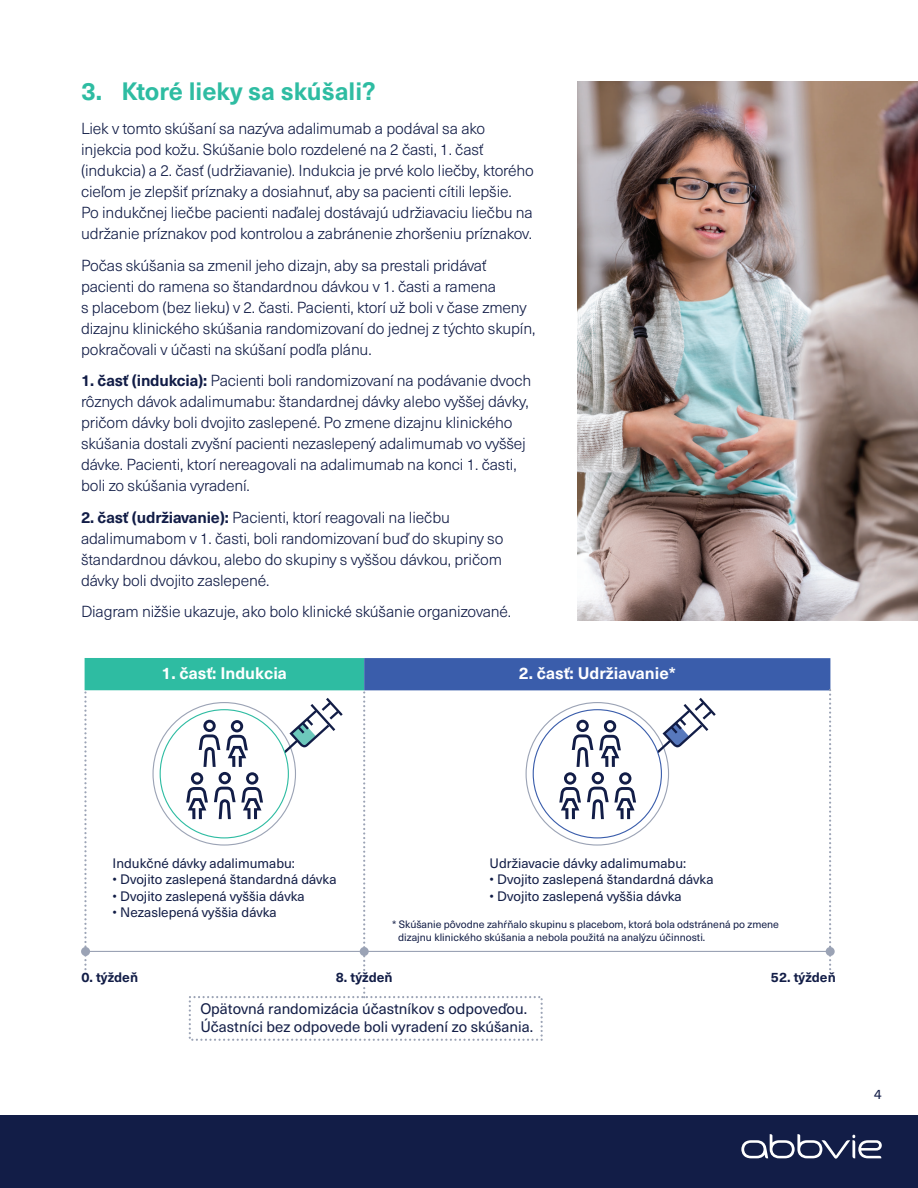
<style>
.page{position:relative;width:918px;height:1188px;background:#fff}
.page>*{position:absolute;margin:0;border:0;box-sizing:border-box;transform-origin:0 0}
.t1{font:700 24.75px "Neue Haas Unica Pro";color:#2ebca2}
.t2{font:700 16.5px "Neue Haas Unica Pro";color:#fff}
.t3{font:300 15.75px/21px "Neue Haas Unica Pro";letter-spacing:-.01em;color:#121d47}
.t4{font:15px/18px "Neue Haas Unica Pro";color:#121d46}
.t5{font:13.5px "Neue Haas Unica Pro";color:#121d46}
.t6{font:700 13.5px "Neue Haas Unica Pro";color:#121d47}
.t7{font:13.5px "Neue Haas Unica Pro";color:#121d47}
.t8{font:10.5px/12.6px "Neue Haas Unica Pro";color:#121d46}
.s1{font-weight:700}
</style>
<div class="page">
<img style="left:577px;top:81px;width:341px;height:540px">
<div style="left:85px;top:658px;width:279px;height:32px;background:#2ebca2"></div>
<div style="left:364px;top:658px;width:466px;height:32px;background:#3a5dab"></div>
<svg style="left:829px;top:690px;width:2px;height:280px"></svg>
<svg style="left:363px;top:693px;width:2px;height:301px"></svg>
<hr style="left:86px;top:951px;width:746px;height:1px;background:#9ba3b5">
<div style="left:81px;top:947px;width:9px;height:9px;background:#9ba3b5;border-radius:50%"></div>
<div style="left:360px;top:947px;width:9px;height:9px;background:#9ba3b5;border-radius:50%"></div>
<div style="left:826px;top:947px;width:9px;height:9px;background:#9ba3b5;border-radius:50%"></div>
<svg style="left:84px;top:693px;width:3px;height:277px"></svg>
<div style="left:335px;top:973px;width:61px;height:13px;background:#fff"></div>
<svg style="left:284px;top:698px;width:59px;height:55px"></svg>
<svg style="left:186px;top:720px;width:77px;height:99px"></svg>
<svg style="left:657px;top:698px;width:59px;height:55px"></svg>
<svg style="left:559px;top:720px;width:77px;height:99px"></svg>
<div style="left:189px;top:996px;width:354px;height:45px;border:2px dashed #9ba3b5"></div>
<div style="left:0;top:1115px;width:918px;height:73px;background:#121d47"></div>
<svg style="left:741px;top:1134px;width:141px;height:25px"></svg>
<h1 class="t1" style="left:81px;top:76px;width:296px">3. Ktoré lieky sa skúšali?</h1>
<p class="t3" style="left:81px;top:119px;width:454px">Liek v tomto skúšaní sa nazýva adalimumab a podával sa ako injekcia pod kožu. Skúšanie bolo rozdelené na 2 časti, 1. časť (indukcia) a 2. časť (udržiavanie). Indukcia je prvé kolo liečby, ktorého cieľom je zlepšiť príznaky a dosiahnuť, aby sa pacienti cítili lepšie.<br>Po indukčnej liečbe pacienti naďalej dostávajú udržiavaciu liečbu na udržanie príznakov pod kontrolou a zabránenie zhoršeniu príznakov.</p>
<p class="t3" style="left:81px;top:255px;width:456px">Počas skúšania sa zmenil jeho dizajn, aby sa prestali pridávať pacienti do ramena so štandardnou dávkou v 1. časti a ramena<br>s placebom (bez lieku) v 2. časti. Pacienti, ktorí už boli v čase zmeny dizajnu klinického skúšania randomizovaní do jednej z týchto skupín, pokračovali v účasti na skúšaní podľa plánu.</p>
<p class="t3" style="left:81px;top:371px;width:452px"><span class="s1">1. časť (indukcia):</span> Pacienti boli randomizovaní na podávanie dvoch rôznych dávok adalimumabu: štandardnej dávky alebo vyššej dávky, pričom dávky boli dvojito zaslepené. Po zmene dizajnu klinického skúšania dostali zvyšní pacienti nezaslepený adalimumab vo vyššej dávke. Pacienti, ktorí nereagovali na adalimumab na konci 1. časti, boli zo skúšania vyradení.</p>
<p class="t3" style="left:81px;top:507px;width:424px"><span class="s1">2. časť (udržiavanie):</span> Pacienti, ktorí reagovali na liečbu adalimumabom v 1. časti, boli randomizovaní buď do skupiny so štandardnou dávkou, alebo do skupiny s vyššou dávkou, pričom dávky boli dvojito zaslepené.</p>
<p class="t3" style="left:81px;top:602px;width:432px">Diagram nižšie ukazuje, ako bolo klinické skúšanie organizované.</p>
<p class="t2" style="left:162px;top:663px;width:127px">1. časť: Indukcia</p>
<p class="t2" style="left:519px;top:663px;width:159px">2. časť: Udržiavanie*</p>
<p class="t5" style="left:113px;top:855px;width:184px">Indukčné dávky adalimumabu:</p>
<p class="t5" style="left:113px;top:871px;width:225px">• Dvojito zaslepená štandardná dávka</p>
<p class="t5" style="left:113px;top:888px;width:193px">• Dvojito zaslepená vyššia dávka</p>
<p class="t5" style="left:113px;top:904px;width:166px">• Nezaslepená vyššia dávka</p>
<p class="t5" style="left:490px;top:855px;width:198px">Udržiavacie dávky adalimumabu:</p>
<p class="t5" style="left:490px;top:871px;width:225px">• Dvojito zaslepená štandardná dávka</p>
<p class="t5" style="left:490px;top:888px;width:193px">• Dvojito zaslepená vyššia dávka</p>
<p class="t8" style="left:398px;top:918px;width:382px;text-indent:-6px">* Skúšanie pôvodne zahŕňalo skupinu s placebom, ktorá bola odstránená po zmene dizajnu klinického skúšania a nebola použitá na analýzu účinnosti.</p>
<p class="t6" style="left:81px;top:969px;width:58px">0. týždeň</p>
<p class="t6" style="left:336px;top:969px;width:58px">8. týždeň</p>
<p class="t6" style="left:771px;top:969px;width:66px">52. týždeň</p>
<p class="t4" style="left:200px;top:1000px;width:334px">Opätovná randomizácia účastníkov s odpoveďou.<br>Účastníci bez odpovede boli vyradení zo skúšania.</p>
<p class="t7" style="left:874px;top:1086px;width:9px">4</p>
</div>
